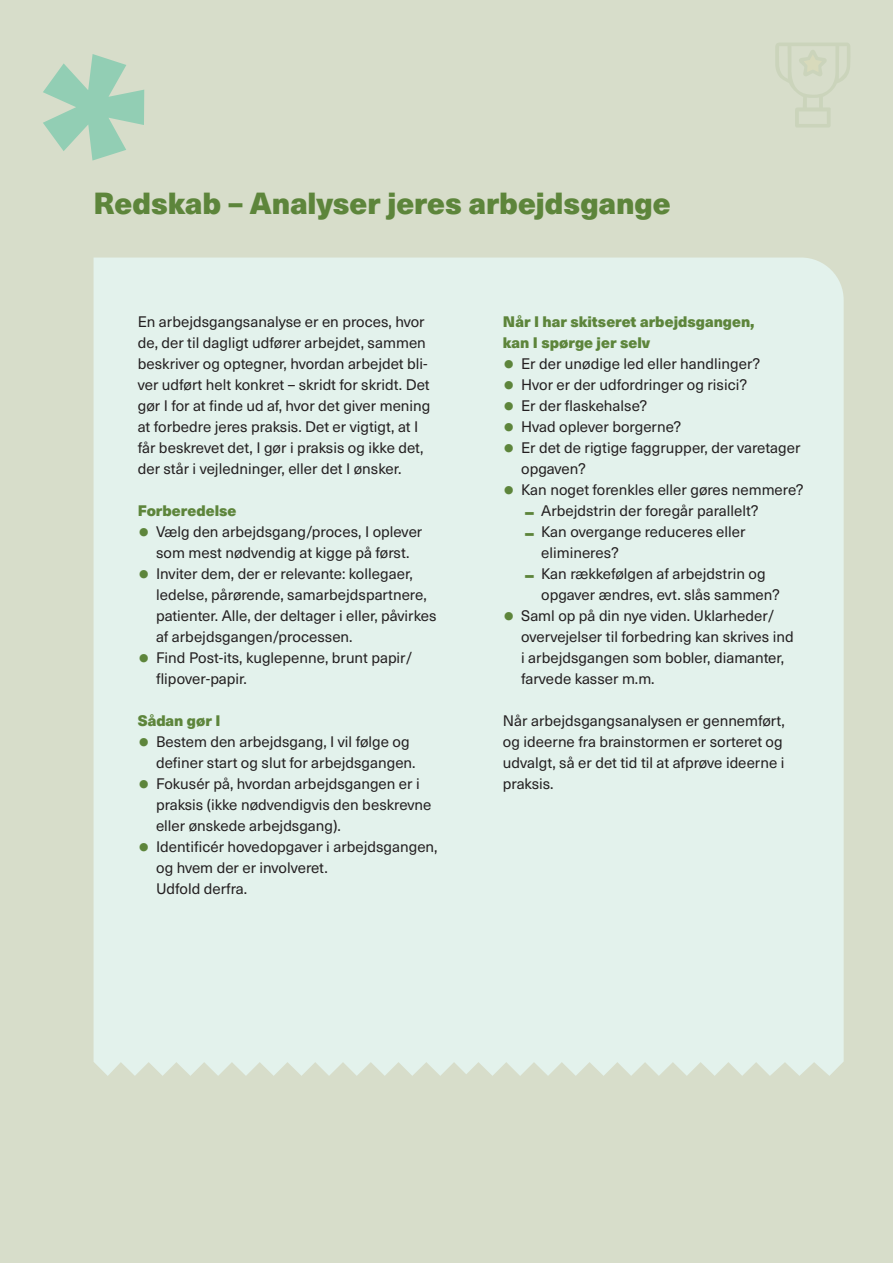
<style>
.page{position:relative;width:893px;height:1263px;background:#d7ddca}
.page>*{position:absolute;margin:0;border:0;box-sizing:border-box;transform-origin:0 0}
.t1{font:36px "Neue Haas Unica";color:#5d853b}
.t2{font:900 30px "Neue Haas Unica";color:#5d853b}
.t3{font:15px/21px "Neue Haas Unica";color:#231f20}
.t4{font:900 15px/21px "Neue Haas Unica";color:#5d853b}
.s1{font-size:36px;color:#5d853b}
</style>
<div class="page">
<svg style="left:43px;top:54px;width:101px;height:107px"></svg>
<div style="left:94px;top:258px;width:750px;height:818px;background:#e3f2ec"></div>
<svg style="left:775px;top:43px;width:75px;height:84px"></svg>
<h2 class="t2" style="left:94px;top:179px;width:579px">Redskab – Analyser jeres arbejdsgange</h2>
<p class="t3" style="left:138px;top:310px;width:294px">En arbejdsgangsanalyse er en proces, hvor de, der til dagligt udfører arbejdet, sammen beskriver og optegner, hvordan arbejdet bli&shy;ver udført helt konkret – skridt for skridt. Det gør I for at finde ud af, hvor det giver mening at forbedre jeres praksis. Det er vigtigt, at I får beskrevet det, I gør i praksis og ikke det, der står i vejledninger, eller det I ønsker.</p>
<p class="t4" style="left:138px;top:499px;width:100px">Forberedelse</p>
<p class="t3" style="left:138px;top:520px;width:286px;text-align:center"><span class="s1">•</span> Vælg den arbejdsgang/proces, I oplever som mest nødvendig at kigge på først.</p>
<p class="t3" style="left:156px;top:562px;width:282px;text-indent:-18px"><span class="s1">•</span> Inviter dem, der er relevante: kollegaer, ledelse, pårørende, samarbejdspartnere, patienter. Alle, der deltager i eller, påvirkes af arbejdsgangen/processen.</p>
<p class="t3" style="left:156px;top:646px;width:258px;text-indent:-18px"><span class="s1">•</span> Find Post-its, kuglepenne, brunt papir/ flipover-papir.</p>
<p class="t4" style="left:138px;top:709px;width:84px">Sådan gør I</p>
<p class="t3" style="left:156px;top:730px;width:261px;text-indent:-18px"><span class="s1">•</span> Bestem den arbejdsgang, I vil følge og definer start og slut for arbejdsgangen.</p>
<p class="t3" style="left:156px;top:772px;width:277px;text-indent:-18px"><span class="s1">•</span> Fokusér på, hvordan arbejdsgangen er i praksis (ikke nødvendigvis den beskrevne eller ønskede arbejdsgang).</p>
<p class="t3" style="left:156px;top:835px;width:283px;text-indent:-18px"><span class="s1">•</span> Identificér hovedopgaver i arbejdsgangen, og hvem der er involveret.<br>Udfold derfra.</p>
<p class="t4" style="left:503px;top:310px;width:253px">Når I har skitseret arbejdsgangen, kan I spørge jer selv</p>
<p class="t3" style="left:503px;top:352px;width:259px"><span class="s1">•</span> Er der unødige led eller handlinger?</p>
<p class="t3" style="left:503px;top:373px;width:246px"><span class="s1">•</span> Hvor er der udfordringer og risici?</p>
<p class="t3" style="left:503px;top:394px;width:146px"><span class="s1">•</span> Er der flaskehalse?</p>
<p class="t3" style="left:503px;top:415px;width:180px"><span class="s1">•</span> Hvad oplever borgerne?</p>
<p class="t3" style="left:521px;top:436px;width:281px;text-indent:-18px"><span class="s1">•</span> Er det de rigtige faggrupper, der varetager opgaven?</p>
<p class="t3" style="left:503px;top:478px;width:302px"><span class="s1">•</span> Kan noget forenkles eller gøres nemmere?</p>
<h1 class="t1" style="left:524px;top:484px;width:12px">-</h1>
<p class="t3" style="left:541px;top:499px;width:219px">Arbejdstrin der foregår parallelt?</p>
<h1 class="t1" style="left:524px;top:505px;width:12px">-</h1>
<p class="t3" style="left:541px;top:520px;width:206px">Kan overgange reduceres eller elimineres?</p>
<h1 class="t1" style="left:524px;top:547px;width:12px">-</h1>
<p class="t3" style="left:541px;top:562px;width:240px">Kan rækkefølgen af arbejdstrin og opgaver ændres, evt. slås sammen?</p>
<p class="t3" style="left:521px;top:604px;width:274px;text-indent:-18px"><span class="s1">•</span> Saml op på din nye viden. Uklarheder/ overvejelser til forbedring kan skrives ind i arbejdsgangen som bobler, diamanter, farvede kasser m.m.</p>
<p class="t3" style="left:503px;top:709px;width:284px">Når arbejdsgangsanalysen er gennemført, og ideerne fra brainstormen er sorteret og udvalgt, så er det tid til at afprøve ideerne i praksis.</p>
</div>
